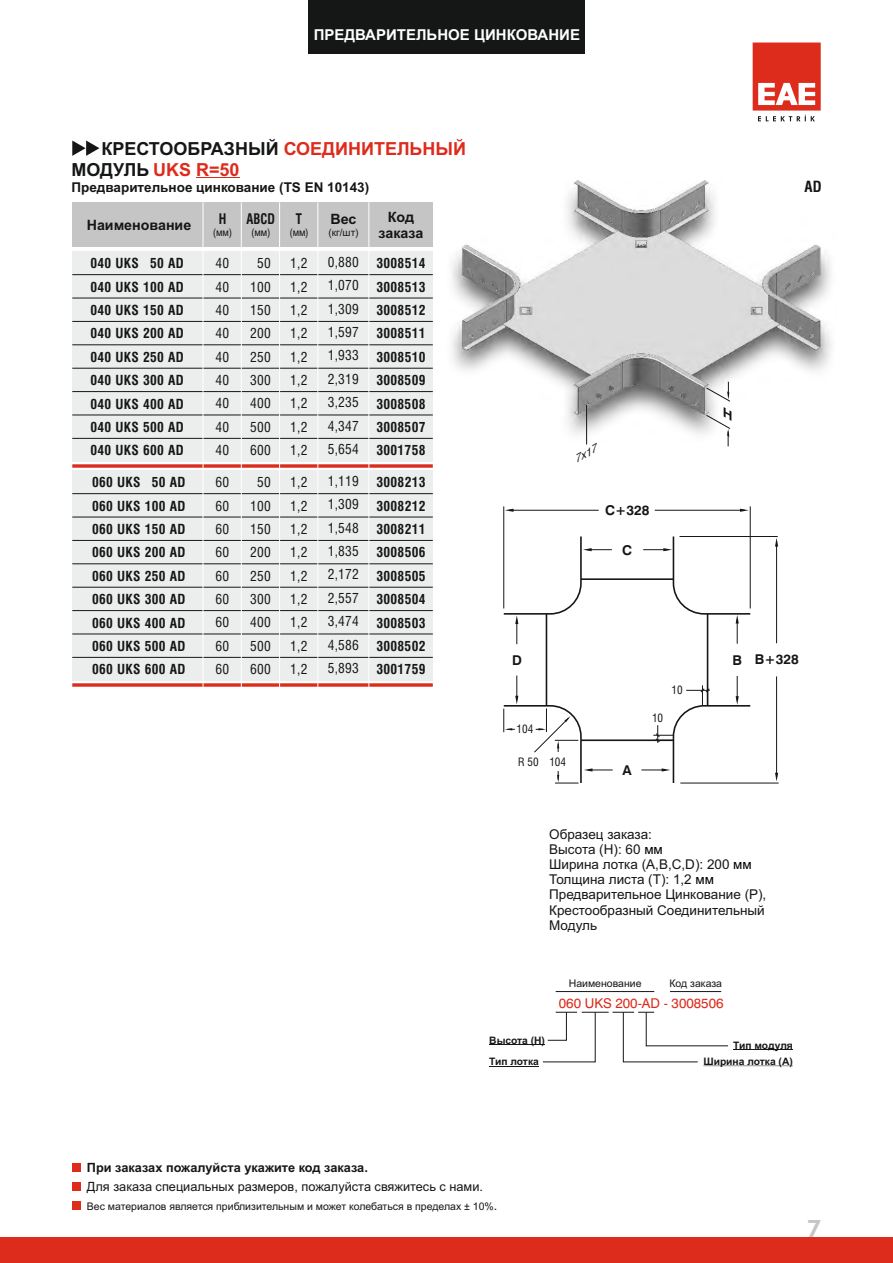
<style>
.page{position:relative;width:893px;height:1263px;background:#fff}
.page>*{position:absolute;margin:0;border:0;box-sizing:border-box;transform-origin:0 0}
.t1{font:800 24px "Futura BT";color:#c5c5c5}
.t2{font:700 18px "Arial";color:#151616}
.t3{font:700 18px "Arial";color:#dd2b1c}
.t4{font:700 15px "Arial";color:#fff}
.t5{font:700 condensed 15px "Swiss 721 BT";color:#151616}
.t6{font:700 14.25px/15.9px "Arial";color:#151616;text-align:center}
.t7{font:700 condensed 14.25px "Swiss 721 BT";color:#151616;scale:.9 1}
.t8{font:700 condensed 13.5px/23.4px "Swiss 721 BT";letter-spacing:.02em;color:#151616;text-align:justify}
.t9{font:condensed 13.5px/23.4px "Swiss 721 BT";letter-spacing:.02em;color:#151616;text-align:justify}
.t10{font:13.5px/15.1px "Arial";color:#151616}
.t11{font:700 13.5px "Arial";color:#151616}
.t12{font:13.5px "Swiss 721 BT";color:#dd2b1c}
.t13{font:700 13.5px "Swiss 721 BT";color:#151616}
.t14{font:12.75px/19.2px "Arial";color:#151616}
.t15{font:condensed 11.25px "Swiss 721 BT";color:#151616}
.t16{font:10.5px "Arial";color:#151616}
.t17{font:10.5px "Swiss 721 BT";color:#151616;scale:.9 1}
.t18{font:700 10.35px/21.6px "Arial";color:#151616}
.t19{font:10.05px "Arial";color:#151616}
.t20{font:italic condensed 9.75px "Swiss 721 BT";color:#151616;scale:1.33 1}
.s1{color:#dd2b1c}
.s2{color:#151616}
.s3{font-family:"Arial"}
.s4{color:#000}
.s5{font-weight:700}
.s6{font-size:12.75px}
</style>
<div class="page">
<img style="left:452px;top:180px;width:380px;height:262px">
<div style="left:0;top:1237px;width:893px;height:26px;background:#dd2b1c"></div>
<svg style="left:753px;top:43px;width:68px;height:78px"></svg>
<svg style="left:72px;top:464px;width:361px;height:4px"></svg>
<div style="left:72px;top:470px;width:361px;height:211px;background:#eceded"></div>
<hr style="left:72px;top:493px;width:361px;height:1px;background:#151616">
<hr style="left:72px;top:517px;width:361px;height:1px;background:#151616">
<hr style="left:72px;top:540px;width:361px;height:1px;background:#151616">
<hr style="left:72px;top:563px;width:361px;height:1px;background:#151616">
<hr style="left:72px;top:587px;width:361px;height:1px;background:#151616">
<hr style="left:72px;top:610px;width:361px;height:1px;background:#151616">
<hr style="left:72px;top:634px;width:361px;height:1px;background:#151616">
<hr style="left:72px;top:657px;width:361px;height:1px;background:#151616">
<svg style="left:72px;top:683px;width:361px;height:4px"></svg>
<svg style="left:72px;top:141px;width:27px;height:15px"></svg>
<div style="left:72px;top:202px;width:361px;height:45px;background:#c5c5c5"></div>
<div style="left:72px;top:251px;width:361px;height:211px;background:#eceded"></div>
<hr style="left:72px;top:274px;width:361px;height:1px;background:#151616">
<hr style="left:72px;top:298px;width:361px;height:1px;background:#151616">
<hr style="left:72px;top:321px;width:361px;height:1px;background:#151616">
<hr style="left:72px;top:345px;width:361px;height:1px;background:#151616">
<hr style="left:72px;top:368px;width:361px;height:1px;background:#151616">
<hr style="left:72px;top:391px;width:361px;height:1px;background:#151616">
<hr style="left:72px;top:415px;width:361px;height:1px;background:#151616">
<hr style="left:72px;top:438px;width:361px;height:1px;background:#151616">
<hr style="left:241px;top:202px;width:1px;height:485px;background:#fff">
<hr style="left:203px;top:202px;width:1px;height:485px;background:#fff">
<hr style="left:279px;top:202px;width:1px;height:485px;background:#fff">
<hr style="left:317px;top:202px;width:1px;height:485px;background:#fff">
<hr style="left:368px;top:202px;width:1px;height:485px;background:#fff">
<hr style="left:586px;top:405px;width:1px;height:39px;background:#151616">
<svg style="left:706px;top:382px;width:25px;height:64px"></svg>
<hr style="left:503px;top:506px;width:1px;height:102px;background:#151616">
<hr style="left:750px;top:506px;width:1px;height:102px;background:#151616">
<hr style="left:509px;top:510px;width:90px;height:1px;background:#151616">
<svg style="left:505px;top:509px;width:9px;height:3px"></svg>
<hr style="left:655px;top:510px;width:89px;height:1px;background:#151616">
<svg style="left:740px;top:509px;width:9px;height:3px"></svg>
<hr style="left:680px;top:783px;width:99px;height:1px;background:#151616">
<hr style="left:679px;top:536px;width:99px;height:1px;background:#151616">
<hr style="left:776px;top:542px;width:1px;height:101px;background:#151616">
<svg style="left:775px;top:538px;width:3px;height:8px"></svg>
<hr style="left:776px;top:676px;width:1px;height:101px;background:#151616">
<svg style="left:775px;top:773px;width:3px;height:8px"></svg>
<svg style="left:503px;top:535px;width:109px;height:109px"></svg>
<svg style="left:643px;top:535px;width:108px;height:109px"></svg>
<hr style="left:546px;top:614px;width:1px;height:92px;background:#151616">
<hr style="left:581px;top:578px;width:92px;height:2px;background:#151616">
<hr style="left:707px;top:614px;width:1px;height:92px;background:#151616">
<hr style="left:581px;top:739px;width:92px;height:2px;background:#151616">
<svg style="left:503px;top:675px;width:110px;height:109px"></svg>
<svg style="left:641px;top:676px;width:111px;height:108px"></svg>
<div style="left:72px;top:1182px;width:9px;height:9px;background:#dd2b1c"></div>
<div style="left:72px;top:1163px;width:9px;height:8px;background:#dd2b1c"></div>
<div style="left:72px;top:1201px;width:9px;height:9px;background:#dd2b1c"></div>
<hr style="left:489px;top:1045px;width:56px;height:1px;background:#151616">
<hr style="left:556px;top:991px;width:98px;height:1px;background:#151616">
<hr style="left:670px;top:991px;width:51px;height:1px;background:#151616">
<svg style="left:542px;top:1011px;width:186px;height:52px"></svg>
<hr style="left:489px;top:1066px;width:50px;height:1px;background:#151616">
<hr style="left:703px;top:1066px;width:73px;height:1px;background:#151616">
<svg style="left:776px;top:1066px;width:17px;height:1px"></svg>
<hr style="left:733px;top:1049px;width:60px;height:1px;background:#151616">
<hr style="left:196px;top:177px;width:44px;height:1px;background:#dd2b1c">
<div style="left:308px;top:0;width:277px;height:53px;background:#151616"></div>
<p class="t4" style="left:314px;top:29px;width:268px">ПРЕДВАРИТЕЛЬНОЕ ЦИНКОВАНИЕ</p>
<p class="t2" style="left:101px;top:142px;width:366px">КРЕСТООБРАЗНЫЙ <span class="s1">СОЕДИНИТЕЛЬНЫЙ</span></p>
<p class="t11" style="left:71px;top:182px;width:299px">Предварительное цинкование (TS EN 10143)</p>
<p class="t3" style="left:71px;top:162px;width:170px"><span class="s2">МОДУЛЬ</span> UKS R=50</p>
<p class="t6" style="left:87px;top:218px;width:106px">Наименование</p>
<p class="t6" style="left:379px;top:210px;width:46px">Код заказа</p>
<p class="t7" style="left:247px;top:214px;width:33px">ABCD</p>
<p class="t7" style="left:219px;top:214px;width:10px">H</p>
<p class="t7" style="left:296px;top:214px;width:8px">T</p>
<p class="t6" style="left:331px;top:212px;width:27px">Вес</p>
<p class="t19" style="left:328px;top:229px;width:32px">(кг/шт)</p>
<p class="t17" style="left:213px;top:228px;width:66px">(<span class="s3">мм</span>) (<span class="s3">мм</span>)</p>
<p class="t17" style="left:290px;top:228px;width:23px">(<span class="s3">мм</span>)</p>
<p class="t8" style="left:90px;top:253px;width:95px">040 UKS 50 AD 040 UKS 100 AD 040 UKS 150 AD 040 UKS 200 AD 040 UKS 250 AD 040 UKS 300 AD 040 UKS 400 AD 040 UKS 500 AD 040 UKS 600 AD</p>
<p class="t8" style="left:92px;top:472px;width:95px">060 UKS 50 AD 060 UKS 100 AD 060 UKS 150 AD 060 UKS 200 AD 060 UKS 250 AD 060 UKS 300 AD 060 UKS 400 AD 060 UKS 500 AD 060 UKS 600 AD</p>
<p class="t9" style="left:216px;top:253px;width:15px">40<br>40<br>40<br>40<br>40<br>40<br>40<br>40<br>40</p>
<p class="t9" style="left:290px;top:253px;width:19px">1,2<br>1,2<br>1,2<br>1,2<br>1,2<br>1,2<br>1,2<br>1,2<br>1,2</p>
<p class="t9" style="left:328px;top:252px;width:33px">0,880<br>1,070<br>1,309<br>1,597<br>1,933<br>2,319<br>3,235<br>4,347<br>5,654</p>
<p class="t9" style="left:250px;top:253px;width:22px;text-align:center">50<br>100<br>150<br>200<br>250<br>300<br>400<br>500<br>600</p>
<p class="t9" style="left:216px;top:472px;width:15px">60<br>60<br>60<br>60<br>60<br>60<br>60<br>60<br>60</p>
<p class="t9" style="left:290px;top:472px;width:19px">1,2<br>1,2<br>1,2<br>1,2<br>1,2<br>1,2<br>1,2<br>1,2<br>1,2</p>
<p class="t9" style="left:328px;top:471px;width:33px">1,119<br>1,309<br>1,548<br>1,835<br>2,172<br>2,557<br>3,474<br>4,586<br>5,893</p>
<p class="t9" style="left:250px;top:472px;width:22px;text-align:center">50<br>100<br>150<br>200<br>250<br>300<br>400<br>500<br>600</p>
<p class="t8" style="left:377px;top:253px;width:50px">3008514<br>3008513<br>3008512<br>3008511<br>3008510<br>3008509<br>3008508<br>3008507<br>3001758</p>
<p class="t8" style="left:377px;top:472px;width:50px">3008213<br>3008212<br>3008211<br>3008506<br>3008505<br>3008504<br>3008503<br>3008502<br>3001759</p>
<p class="t5" style="left:804px;top:181px;width:19px">AD</p>
<p class="t20" style="left:572px;top:457px;width:20px;rotate:-30deg">7x17</p>
<p class="t13" style="left:605px;top:505px;width:46px">C+328</p>
<p class="t13" style="left:622px;top:545px;width:12px">C</p>
<p class="t13" style="left:512px;top:654px;width:11px">D</p>
<p class="t13" style="left:732px;top:654px;width:11px">B</p>
<p class="t15" style="left:517px;top:725px;width:18px">104</p>
<p class="t15" style="left:518px;top:757px;width:22px">R 50</p>
<p class="t15" style="left:549px;top:757px;width:18px">104</p>
<p class="t13" style="left:622px;top:765px;width:11px">A</p>
<p class="t15" style="left:652px;top:713px;width:13px">10</p>
<p class="t15" style="left:671px;top:686px;width:13px">10</p>
<p class="t13" style="left:755px;top:654px;width:45px">B+328</p>
<p class="t10" style="left:549px;top:828px;width:219px">Образец заказа:<br>Высота (Н): 60 <span class="s4">мм<br></span>Ширина лотка (А,B,C,D): 200 <span class="s4">мм<br></span>Толщина листа (Т): 1,2 <span class="s4">мм<br></span>Предварительное Цинкование (Р),<br>Крестообразный Соединительный<br>Модуль</p>
<p class="t16" style="left:569px;top:979px;width:74px">Наименование</p>
<p class="t16" style="left:669px;top:979px;width:54px">Код заказа</p>
<p class="t18" style="left:489px;top:1030px;width:57px">Высота (Н)<br>Тип лотка</p>
<p class="t12" style="left:559px;top:997px;width:166px">060 UKS 200-AD - 3008506</p>
<p class="t18" style="left:733px;top:1035px;width:61px">Тип модуля</p>
<p class="t18" style="left:703px;top:1051px;width:91px">Ширина лотка (A)</p>
<p class="t14" style="left:87px;top:1159px;width:398px"><span class="s5">При заказах пожалуйста укажите код заказа.<br></span>Для заказа специальных размеров, пожалуйста свяжитесь с нами.</p>
<p class="t16" style="left:87px;top:1202px;width:412px">Bес материалов является приблизительным и может колебаться в пределах ± 10%<span class="s6">.</span></p>
<p class="t1" style="left:807px;top:1218px;width:16px">7</p>
</div>
